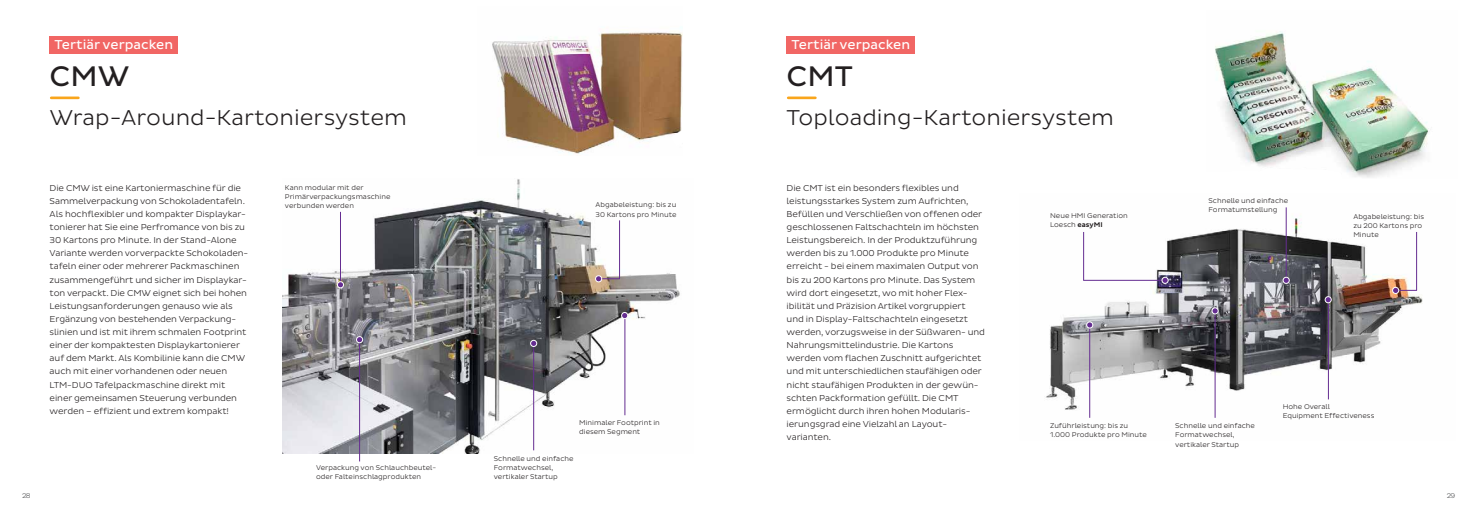
<style>
.page{position:relative;width:1474px;height:521px;background:#fff}
.page>*{position:absolute;margin:0;border:0;box-sizing:border-box;transform-origin:0 0}
.t1{font:28.88px "Pluto Sans";color:#231f20}
.t2{font:300 21.88px "Pluto Sans";color:#231f20}
.t3{font:13.12px "Pluto Sans";color:#fff}
.t4{font:300 8.75px/13.1px "Pluto Sans";letter-spacing:-.01em;color:#231f20}
.t5{font:300 7px/9.2px "Pluto Sans";color:#231f20}
.t6{font:300 7px "Pluto Sans";color:#57585a}
.s1{font-weight:500}
</style>
<div class="page">
<img style="left:282px;top:179px;width:398px;height:275px">
<hr style="left:533px;top:343px;width:1px;height:107px;background:#652d91">
<div style="left:530px;top:340px;width:7px;height:6px;background:#652d91;border-radius:50%"></div>
<div style="left:530px;top:340px;width:7px;height:7px;border:1px solid #fff;border-radius:50%"></div>
<hr style="left:624px;top:314px;width:1px;height:101px;background:#652d91">
<div style="left:621px;top:312px;width:6px;height:7px;background:#652d91;border-radius:50%"></div>
<div style="left:621px;top:312px;width:7px;height:7px;border:1px solid #fff;border-radius:50%"></div>
<div style="left:50px;top:36px;width:128px;height:18px;background:#f16664"></div>
<hr style="left:51px;top:97px;width:27px;height:2px;background:#f9a51b">
<hr style="left:619px;top:220px;width:1px;height:59px;background:#652d91">
<svg style="left:595px;top:276px;width:24px;height:6px"></svg>
<div style="left:595px;top:275px;width:7px;height:7px;border:1px solid #fff;border-radius:50%"></div>
<img style="left:1046px;top:207px;width:377px;height:211px">
<hr style="left:1089px;top:325px;width:1px;height:93px;background:#652d91">
<svg style="left:1086px;top:322px;width:6px;height:6px"></svg>
<div style="left:1086px;top:321px;width:7px;height:7px;border:1px solid #fff;border-radius:50%"></div>
<hr style="left:1214px;top:311px;width:1px;height:107px;background:#652d91">
<div style="left:1211px;top:308px;width:7px;height:6px;background:#652d91;border-radius:50%"></div>
<div style="left:1211px;top:307px;width:7px;height:7px;border:1px solid #fff;border-radius:50%"></div>
<hr style="left:1328px;top:298px;width:1px;height:101px;background:#652d91">
<div style="left:1324px;top:296px;width:7px;height:7px;border:1px solid #fff;border-radius:50%"></div>
<div style="left:786px;top:36px;width:129px;height:18px;background:#f16664"></div>
<hr style="left:788px;top:97px;width:27px;height:2px;background:#f9a51b">
<hr style="left:1285px;top:207px;width:1px;height:73px;background:#652d91">
<svg style="left:1283px;top:277px;width:6px;height:6px"></svg>
<div style="left:1282px;top:277px;width:7px;height:7px;border:1px solid #fff;border-radius:50%"></div>
<hr style="left:1083px;top:232px;width:1px;height:48px;background:#652d91">
<hr style="left:1083px;top:280px;width:80px;height:1px;background:#652d91">
<div style="left:1161px;top:277px;width:7px;height:6px;background:#652d91;border-radius:50%"></div>
<div style="left:1161px;top:277px;width:7px;height:7px;border:1px solid #fff;border-radius:50%"></div>
<hr style="left:1416px;top:232px;width:1px;height:59px;background:#652d91">
<svg style="left:1392px;top:287px;width:24px;height:6px"></svg>
<div style="left:1392px;top:287px;width:7px;height:7px;border:1px solid #fff;border-radius:50%"></div>
<img style="left:1215px;top:31px;width:214px;height:147px">
<img style="left:492px;top:31px;width:190px;height:123px">
<svg style="left:670px;top:109px;width:12px;height:38px"></svg>
<hr style="left:340px;top:212px;width:1px;height:73px;background:#652d91">
<svg style="left:337px;top:282px;width:6px;height:6px"></svg>
<div style="left:337px;top:281px;width:7px;height:7px;border:1px solid #fff;border-radius:50%"></div>
<hr style="left:359px;top:340px;width:1px;height:121px;background:#652d91">
<div style="left:356px;top:337px;width:7px;height:6px;background:#652d91;border-radius:50%"></div>
<div style="left:356px;top:336px;width:7px;height:7px;border:1px solid #fff;border-radius:50%"></div>
<h3 class="t3" style="left:55px;top:37px;width:120px">Tertiär verpacken</h3>
<h1 class="t1" style="left:50px;top:59px;width:81px">CMW</h1>
<h2 class="t2" style="left:50px;top:105px;width:359px">Wrap-Around-Kartoniersystem</h2>
<h3 class="t3" style="left:791px;top:37px;width:120px">Tertiär verpacken</h3>
<h1 class="t1" style="left:786px;top:59px;width:68px">CMT</h1>
<h2 class="t2" style="left:786px;top:105px;width:329px">Toploading-Kartoniersystem</h2>
<p class="t4" style="left:50px;top:181px;width:200px">Die CMW ist eine Kartoniermaschine für die Sammelverpackung von Schokoladentafeln.<br>Als hochflexibler und kompakter Displaykar&shy;tonierer hat Sie eine Perfromance von bis zu 30 Kartons pro Minute. In der Stand-Alone Variante werden vorverpackte Schokoladen&shy;tafeln einer oder mehrerer Packmaschinen zusammengeführt und sicher im Displaykar&shy;ton verpackt. Die CMW eignet sich bei hohen Leistungsanforderungen genauso wie als Ergänzung von bestehenden Verpackung&shy;slinien und ist mit ihrem schmalen Footprint einer der kompaktesten Displaykartonierer auf dem Markt. Als Kombilinie kann die CMW auch mit einer vorhandenen oder neuen LTM-DUO Tafelpackmaschine direkt mit einer gemeinsamen Steuerung verbunden werden – effizient und extrem kompakt!</p>
<p class="t5" style="left:285px;top:183px;width:107px">Kann modular mit der<br>Primärverpackungsmaschine verbunden werden</p>
<p class="t5" style="left:595px;top:200px;width:83px">Abgabeleistung: bis zu<br>30 Kartons pro Minute</p>
<p class="t5" style="left:579px;top:418px;width:82px">Minimaler Footprint in diesem Segment</p>
<p class="t4" style="left:786px;top:181px;width:200px">Die CMT ist ein besonders flexibles und leistungsstarkes System zum Aufrichten, Befüllen und Verschließen von offenen oder geschlossenen Faltschachteln im höchsten Leistungsbereich. In der Produktzuführung werden bis zu 1.000 Produkte pro Minute erreicht - bei einem maximalen Output von bis zu 200 Kartons pro Minute. Das System wird dort eingesetzt, wo mit hoher Flex&shy;ibilität und Präzision Artikel vorgruppiert und in Display-Faltschachteln eingesetzt werden, vorzugsweise in der Süßwaren- und Nahrungsmittelindustrie. Die Kartons werden vom flachen Zuschnitt aufgerichtet und mit unterschiedlichen staufähigen oder nicht staufähigen Produkten in der gewün&shy;schten Packformation gefüllt. Die CMT ermöglicht durch ihren hohen Modularis&shy;ierungsgrad eine Vielzahl an Layout&shy;varianten.</p>
<p class="t5" style="left:1050px;top:211px;width:79px">Neue HMI Generation<br>Loesch <span class="s1">easyMI</span></p>
<p class="t5" style="left:1208px;top:196px;width:81px">Schnelle und einfache<br>Formatumstellung</p>
<p class="t5" style="left:1353px;top:212px;width:72px">Abgabeleistung: bis zu 200 Kartons pro<br>Minute</p>
<p class="t5" style="left:1282px;top:402px;width:93px">Hohe Overall<br>Equipment Effectiveness</p>
<p class="t5" style="left:1050px;top:421px;width:98px">Zuführleistung: bis zu<br>1.000 Produkte pro Minute</p>
<p class="t5" style="left:1175px;top:421px;width:81px">Schnelle und einfache<br>Formatwechsel, vertikaler Startup</p>
<p class="t5" style="left:316px;top:463px;width:121px">Verpackung von Schlauchbeutel&shy;oder Falteinschlagprodukten</p>
<p class="t5" style="left:494px;top:454px;width:81px">Schnelle und einfache<br>Formatwechsel, vertikaler Startup</p>
<p class="t6" style="left:22px;top:491px;width:10px">28</p>
<p class="t6" style="left:1446px;top:491px;width:10px">29</p>
</div>
